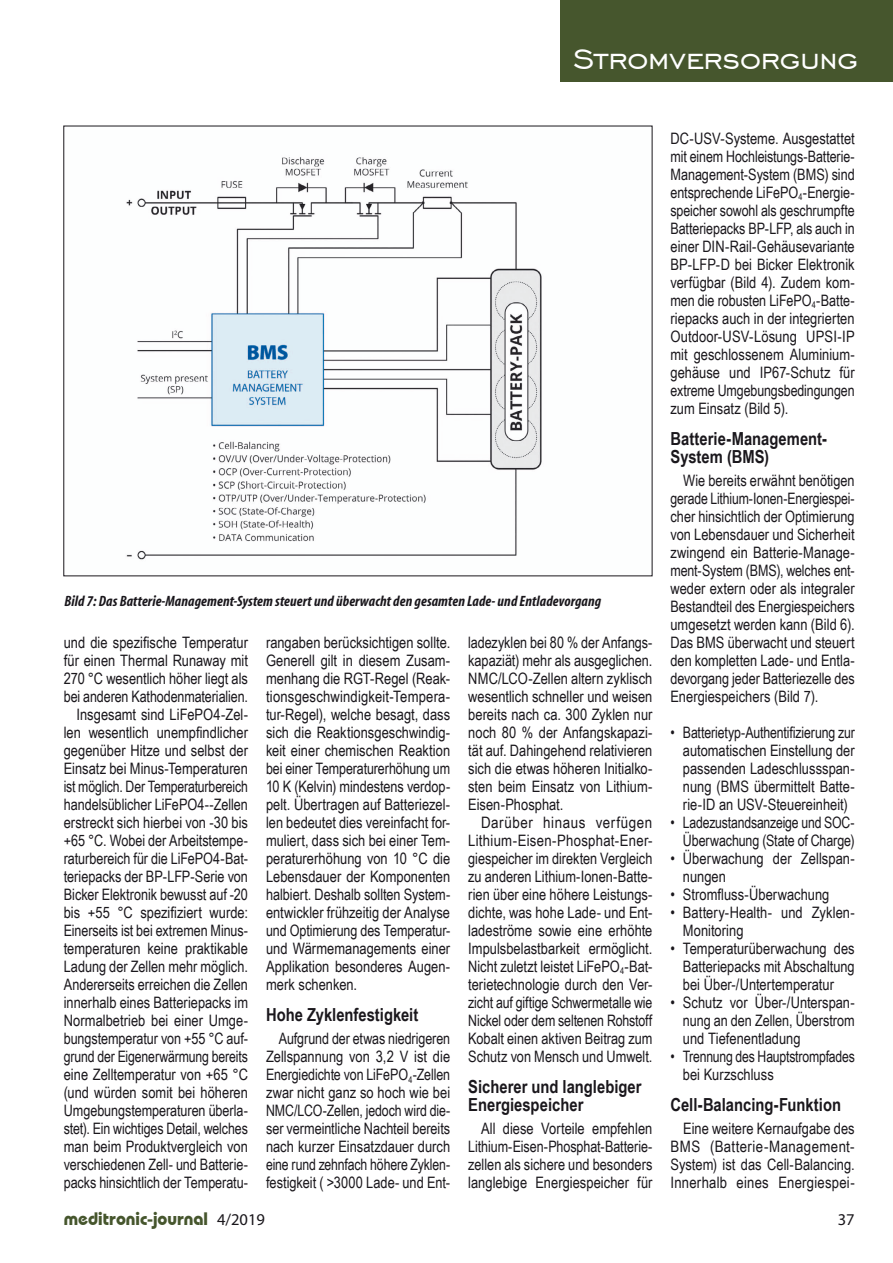
<style>
.page{position:relative;width:893px;height:1263px;background:#fff}
.page>*{position:absolute;margin:0;border:0;box-sizing:border-box;transform-origin:0 0}
.t1{font:36px "Engravers Gothic BT";letter-spacing:-.01em;color:#fff}
.t2{font:700 18px/18px "Arial Narrow";color:#1a171c}
.t3{font:700 18px "Bauhaus IT Cby BT";color:#46562d}
.t4{font:16.5px "Myriad Pro";color:#1a171c}
.t5{font:15.75px/18px "Arial Narrow";color:#1a171c;text-align:justify}
.t6{font:15.75px/18px "Arial Narrow";color:#1a171c;text-align:justify;scale:1.04 1}
.t7{font:15.75px/18px "Arial Narrow";color:#1a171c;text-align:justify;scale:.96 1}
.t8{font:15.75px/18px "Arial Narrow";color:#1a171c;text-align:right;scale:.95 1}
.t9{font:italic 700 condensed 15px "Myriad";letter-spacing:.005em;color:#1a171c}
.s1{font-family:"Myriad Pro";font-weight:400;font-size:16.5px;color:#1a171c}
</style>
<div class="page">
<img style="left:126px;top:157px;width:416px;height:403px">
<div style="left:560px;top:0;width:333px;height:82px;background:#46562d"></div>
<h1 class="t1" style="left:573px;top:39px;width:286px">Stromversorgung</h1>
<p class="t9" style="left:64px;top:593px;width:538px">Bild 7: Das Batterie-Management-Systemsteuert und überwacht den gesamten Lade- und Entladevorgang</p>
<p class="t5" style="left:64px;top:633px;width:186px;text-align:right">und die spezifische Temperatur für einen Thermal Runaway mit 270 °C wesentlich höher liegt als bei anderen Kathodenmaterialien.<br>Insgesamt sind LiFePO4-Zel&shy;len wesentlich unempfindlicher gegenüber Hitze und selbst der Einsatz bei Minus-Temperaturen ist möglich. Der Temperaturbereich handelsüblicher LiFePO4--Zellen erstreckt sich hierbei von -30 bis +65 °C. Wobei der Arbeitstempe&shy;raturbereich für die LiFePO4-Bat&shy;teriepacks der BP-LFP-Serie von Bicker Elektronik bewusst auf -20 bis +55 °C spezifiziert wurde:<br>Einerseits ist bei extremen Minus&shy;temperaturen keine praktikable Ladung der Zellen mehr möglich.<br>Andererseits erreichen die Zellen innerhalb eines Batteriepacks im Normalbetrieb bei einer Umge&shy;bungstemperatur von +55 °C auf&shy;grund der Eigenerwärmung bereits eine Zelltemperatur von +65 °C (und würden somit bei höheren Umgebungstemperaturen überla&shy;stet). Ein wichtiges Detail, welches man beim Produktvergleich von verschiedenen Zell- und Batterie&shy;packs hinsichtlich der Temperatu-</p>
<p class="t5" style="left:266px;top:633px;width:186px">rangaben berücksichtigen sollte.<br>Generell gilt in diesem Zusam&shy;menhang die RGT-Regel (Reak&shy;tionsgeschwindigkeit-Tempera&shy;tur-Regel), welche besagt, dass sich die Reaktionsgeschwindig&shy;keit einer chemischen Reaktion bei einer Temperaturerhöhung um 10 K (Kelvin) mindestens verdop&shy;pelt. Übertragen auf Batteriezel&shy;len bedeutet dies vereinfacht for&shy;muliert, dass sich bei einer Tem&shy;peraturerhöhung von 10 °C die Lebensdauer der Komponenten halbiert. Deshalb sollten System&shy;entwickler frühzeitig der Analyse und Optimierung des Temperatur&shy;und Wärmemanagements einer Applikation besonderes Augen&shy;merk schenken.</p>
<p class="t2" style="left:266px;top:1005px;width:154px">Hohe Zyklenfestigkeit</p>
<p class="t5" style="left:266px;top:1029px;width:186px;text-indent:13px">Aufgrund der etwas niedrigeren Zellspannung von 3,2 V ist die Energiedichte von LiFePO<sub>4</sub>-Zellen zwar nicht ganz so hoch wie bei NMC/LCO-Zellen, jedoch wird die&shy;ser vermeintliche Nachteil bereits nach kurzer Einsatzdauer durch eine rund zehnfach höhere Zyklen&shy;festigkeit ( &gt;3000 Lade- und Ent-</p>
<p class="t5" style="left:468px;top:633px;width:186px">ladezyklen bei 80 % der Anfangs&shy;kapaziät) mehr als ausgeglichen.<br>NMC/LCO-Zellen altern zyklisch wesentlich schneller und weisen bereits nach ca. 300 Zyklen nur noch 80 % der Anfangskapazi&shy;tät auf. Dahingehend relativieren sich die etwas höheren Initialko&shy;sten beim Einsatz von Lithium-Eisen-Phosphat.</p>
<p class="t6" style="left:468px;top:813px;width:179px;text-indent:13px">Darüber hinaus verfügen Lithium-Eisen-Phosphat-Ener&shy;giespeicher im direkten Vergleich zu anderen Lithium-Ionen-Batte&shy;rien über eine höhere Leistungs&shy;dichte, was hohe Lade- und Ent&shy;ladeströme sowie eine erhöhte Impulsbelastbarkeit ermöglicht.<br>Nicht zuletzt leistet LiFePO<sub>4</sub>-Bat&shy;terietechnologie durch den Ver&shy;zicht auf giftige Schwermetalle wie Nickel oder dem seltenen Rohstoff Kobalt einen aktiven Beitrag zum Schutz von Mensch und Umwelt.</p>
<p class="t2" style="left:468px;top:1077px;width:175px">Sicherer und langlebiger<br>Energiespeicher</p>
<p class="t5" style="left:468px;top:1119px;width:186px;text-indent:13px">All diese Vorteile empfehlen Lithium-Eisen-Phosphat-Batterie&shy;zellen als sichere und besonders langlebige Energiespeicher für</p>
<p class="t5" style="left:670px;top:129px;width:186px">DC-USV-Systeme. Ausgestattet mit einem Hochleistungs-Batterie-Management-System (BMS) sind entsprechende LiFePO<sub>4</sub>-Energie&shy;speicher sowohl als geschrumpfte Batteriepacks BP-LFP, als auch in einer DIN-Rail-Gehäusevariante BP-LFP-D bei Bicker Elektronik verfügbar (Bild 4). Zudem kom&shy;men die robusten LiFePO<sub>4</sub>-Batte&shy;riepacks auch in der integrierten Outdoor-USV-Lösung UPSI-IP mit geschlossenem Aluminium&shy;gehäuse und IP67-Schutz für extreme Umgebungsbedingungen zum Einsatz (Bild 5).</p>
<p class="t2" style="left:670px;top:429px;width:158px">Batterie-Management-<br>System (BMS)</p>
<p class="t5" style="left:670px;top:471px;width:186px;text-indent:13px">Wie bereits erwähnt benötigen gerade Lithium-Ionen-Energiespei&shy;cher hinsichtlich der Optimierung von Lebensdauer und Sicherheit zwingend ein Batterie-Manage&shy;ment-System (BMS), welches ent&shy;weder extern oder als integraler Bestandteil des Energiespeichers umgesetzt werden kann (Bild 6).<br>Das BMS überwacht und steuert den kompletten Lade- und Entla&shy;devorgang jeder Batteriezelle des Energiespeichers (Bild 7).</p>
<p class="t7" style="left:683px;top:723px;width:181px;text-indent:-12px">• Batterietyp-Authentifizierung zur automatischen Einstellung der passenden Ladeschlussspan&shy;nung (BMS übermittelt Batte&shy;rie-ID an USV-Steuereinheit)</p>
<p class="t8" style="left:670px;top:813px;width:195px">• Ladezustandsanzeige und SOC-<br>Überwachung (State of Charge)</p>
<p class="t5" style="left:683px;top:849px;width:173px;text-indent:-12px">• Überwachung der Zellspan&shy;nungen</p>
<p class="t5" style="left:670px;top:885px;width:160px">• Stromfluss-Überwachung</p>
<p class="t5" style="left:683px;top:903px;width:173px;text-indent:-12px">• Battery-Health- und Zyklen-<br>Monitoring</p>
<p class="t5" style="left:683px;top:939px;width:173px;text-indent:-12px">• Temperaturüberwachung des Batteriepacks mit Abschaltung bei Über-/Untertemperatur</p>
<p class="t5" style="left:683px;top:993px;width:173px;text-indent:-12px">• Schutz vor Über-/Unterspan&shy;nung an den Zellen, Überstrom und Tiefenentladung</p>
<p class="t8" style="left:683px;top:1047px;width:183px;text-align:left;text-indent:-12px">• Trennung des Hauptstrompfades bei Kurzschluss</p>
<p class="t2" style="left:670px;top:1095px;width:172px">Cell-Balancing-Funktion</p>
<p class="t5" style="left:670px;top:1119px;width:186px;text-indent:13px">Eine weitere Kernaufgabe des BMS (Batterie-Management-System) ist das Cell-Balancing.<br>Innerhalb eines Energiespei-</p>
<p class="t3" style="left:64px;top:1207px;width:203px">meditronic-journal <span class="s1">4/2019</span></p>
<p class="t4" style="left:838px;top:1209px;width:18px">37</p>
</div>
